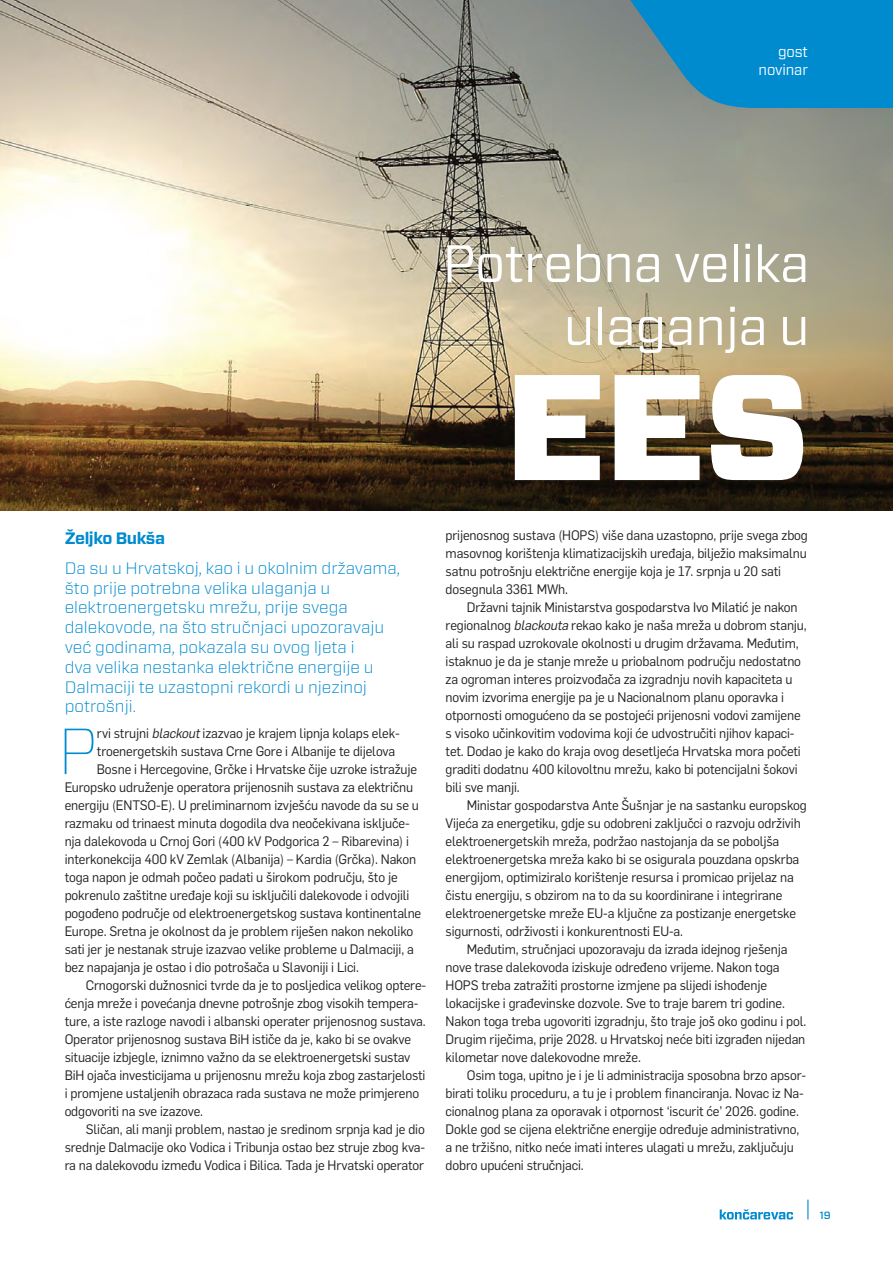
<style>
.page{position:relative;width:893px;height:1263px;background:#fff}
.page>*{position:absolute;margin:0;border:0;box-sizing:border-box;transform-origin:0 0}
.naslov{font:900 150px "Forza";color:#fff}
.tekst{font:100 64.95px "Forza";color:#008bcf}
.naslov-2{font:52.5px "Forza";letter-spacing:-.01em;color:#fff}
.uvodni_plavi{font:300 16.5px/19.8px "Forza";color:#008bcf}
.pripremio{font:700 16.5px "Forza";letter-spacing:-.025em;color:#008bcf}
.uvodni_plavi-2{font:15px "Forza";letter-spacing:-.01em;color:#fff;scale:.96 1}
.tekst-2{font:13.5px/18px "Flama";letter-spacing:-.01em;color:#231f20}
.t1{font:500 10.5px "Forza";color:#008bcf}
.s1{font-style:italic}
</style>
<div class="page">
<svg style="left:807px;top:1199px;width:1px;height:20px"></svg>
<svg style="left:720px;top:1209px;width:73px;height:10px"></svg>
<img style="left:0;top:0;width:893px;height:510px">
<svg style="left:620px;top:0;width:273px;height:108px;background:#1a8bc0"></svg>
<p class="uvodni_plavi-2" style="left:778px;top:42px;width:33px">gost</p>
<p class="uvodni_plavi-2" style="left:759px;top:60px;width:53px">novinar</p>
<p class="pripremio" style="left:65px;top:527px;width:102px">Željko Bukša</p>
<p class="uvodni_plavi" style="left:65px;top:558px;width:337px">Da su u Hrvatskoj, kao i u okolnim državama, što prije potrebna velika ulaganja u elektroenergetsku mrežu, prije svega dalekovode, na što stručnjaci upozoravaju već godinama, pokazala su ovog ljeta i<br>dva velika nestanka električne energije u Dalmaciji te uzastopni rekordi u njezinoj potrošnji.</p>
<p class="tekst" style="left:57px;top:706px;width:42px">P</p>
<p class="tekst-2" style="left:97px;top:723px;width:304px">rvi strujni <span class="s1">blackout</span>izazvao je krajem lipnja kolaps elek-</p>
<p class="tekst-2" style="left:97px;top:741px;width:300px">troenergetskih sustava Crne Gore i Albanije te dijelova</p>
<p class="tekst-2" style="left:97px;top:759px;width:322px">Bosne i Hercegovine, Grčke i Hrvatske čije uzroke istražuje</p>
<p class="tekst-2" style="left:65px;top:777px;width:350px">Europsko udruženje operatora prijenosnih sustava za električnu</p>
<p class="tekst-2" style="left:65px;top:795px;width:356px">energiju (ENTSO-E). U preliminarnom izvješću navode da su se u</p>
<p class="tekst-2" style="left:65px;top:813px;width:346px">razmaku od trinaest minuta dogodila dva neočekivana isključe-</p>
<p class="tekst-2" style="left:65px;top:831px;width:346px">nja dalekovoda u Crnoj Gori (400 kV Podgorica 2 – Ribarevina) i</p>
<p class="tekst-2" style="left:65px;top:849px;width:353px">interkonekcija 400 kV Zemlak (Albanija) – Kardia (Grčka). Nakon</p>
<p class="tekst-2" style="left:65px;top:867px;width:335px">toga napon je odmah počeo padati u širokom području, što je</p>
<p class="tekst-2" style="left:65px;top:885px;width:346px">pokrenulo zaštitne uređaje koji su isključili dalekovode i odvojili</p>
<p class="tekst-2" style="left:65px;top:903px;width:358px">pogođeno područje od elektroenergetskog sustava kontinentalne</p>
<p class="tekst-2" style="left:65px;top:921px;width:350px">Europe. Sretna je okolnost da je problem riješen nakon nekoliko</p>
<p class="tekst-2" style="left:65px;top:939px;width:351px">sati jer je nestanak struje izazvao velike probleme u Dalmaciji, a</p>
<p class="tekst-2" style="left:65px;top:957px;width:296px">bez napajanja je ostao i dio potrošača u Slavoniji i Lici.</p>
<p class="tekst-2" style="left:65px;top:975px;width:363px;text-indent:21px">Crnogorski dužnosnici tvrde da je to posljedica velikog optere&shy;ćenja mreže i povećanja dnevne potrošnje zbog visokih tempera&shy;ture, a iste razloge navodi i albanski operater prijenosnog sustava.<br>Operator prijenosnog sustava BiH ističe da je, kako bi se ovakve situacije izbjegle, iznimno važno da se elektroenergetski sustav BiH ojača investicijama u prijenosnu mrežu koja zbog zastarjelosti i promjene ustaljenih obrazaca rada sustava ne može primjereno odgovoriti na sve izazove.</p>
<p class="tekst-2" style="left:65px;top:1119px;width:362px;text-align:justify;text-indent:21px">Sličan, ali manji problem, nastao je sredinom srpnja kad je dio srednje Dalmacije oko Vodica i Tribunja ostao bez struje zbog kva&shy;ra na dalekovodu između Vodica i Bilica. Tada je Hrvatski operator</p>
<p class="naslov-2" style="left:442px;top:228px;width:369px">Potrebna velika</p>
<p class="naslov-2" style="left:563px;top:291px;width:248px">ulaganja u</p>
<p class="naslov" style="left:505px;top:327px;width:306px">EES</p>
<p class="tekst-2" style="left:446px;top:525px;width:364px">prijenosnog sustava (HOPS) više dana uzastopno, prije svega zbog masovnog korištenja klimatizacijskih uređaja, bilježio maksimalnu satnu potrošnju električne energije koja je 17. srpnja u 20 sati dosegnula 3361 MWh.</p>
<p class="tekst-2" style="left:446px;top:597px;width:363px;text-indent:21px">Državni tajnik Ministarstva gospodarstva Ivo Milatić je nakon regionalnog <span class="s1">blackouta</span> rekao kako je naša mreža u dobrom stanju, ali su raspad uzrokovale okolnosti u drugim državama. Međutim, istaknuo je da je stanje mreže u priobalnom području nedostatno za ogroman interes proizvođača za izgradnju novih kapaciteta u novim izvorima energije pa je u Nacionalnom planu oporavka i otpornosti omogućeno da se postojeći prijenosni vodovi zamijene s visoko učinkovitim vodovima koji će udvostručiti njihov kapaci&shy;tet. Dodao je kako do kraja ovog desetljeća Hrvatska mora početi graditi dodatnu 400 kilovoltnu mrežu, kako bi potencijalni šokovi bili sve manji.</p>
<p class="tekst-2" style="left:446px;top:795px;width:363px;text-indent:21px">Ministar gospodarstva Ante Šušnjar je na sastanku europskog Vijeća za energetiku, gdje su odobreni zaključci o razvoju održivih elektroenergetskih mreža, podržao nastojanja da se poboljša elektroenergetska mreža kako bi se osigurala pouzdana opskrba energijom, optimiziralo korištenje resursa i promicao prijelaz na čistu energiju, s obzirom na to da su koordinirane i integrirane elektroenergetske mreže EU-a ključne za postizanje energetske sigurnosti, održivosti i konkurentnosti EU-a.</p>
<p class="tekst-2" style="left:446px;top:939px;width:362px;text-indent:21px">Međutim, stručnjaci upozoravaju da izrada idejnog rješenja nove trase dalekovoda iziskuje određeno vrijeme. Nakon toga HOPS treba zatražiti prostorne izmjene pa slijedi ishođenje lokacijske i građevinske dozvole. Sve to traje barem tri godine.<br>Nakon toga treba ugovoriti izgradnju, što traje još oko godinu i pol.<br>Drugim riječima, prije 2028. u Hrvatskoj neće biti izgrađen nijedan kilometar nove dalekovodne mreže.</p>
<p class="tekst-2" style="left:446px;top:1065px;width:362px;text-indent:21px">Osim toga, upitno je i je li administracija sposobna brzo apsor&shy;birati toliku proceduru, a tu je i problem financiranja. Novac iz Na&shy;cionalnog plana za oporavak i otpornost ‘iscurit će’ 2026. godine.<br>Dokle god se cijena električne energije određuje administrativno, a ne tržišno, nitko neće imati interes ulagati u mrežu, zaključuju dobro upućeni stručnjaci.</p>
<p class="t1" style="left:820px;top:1209px;width:12px">19</p>
</div>
